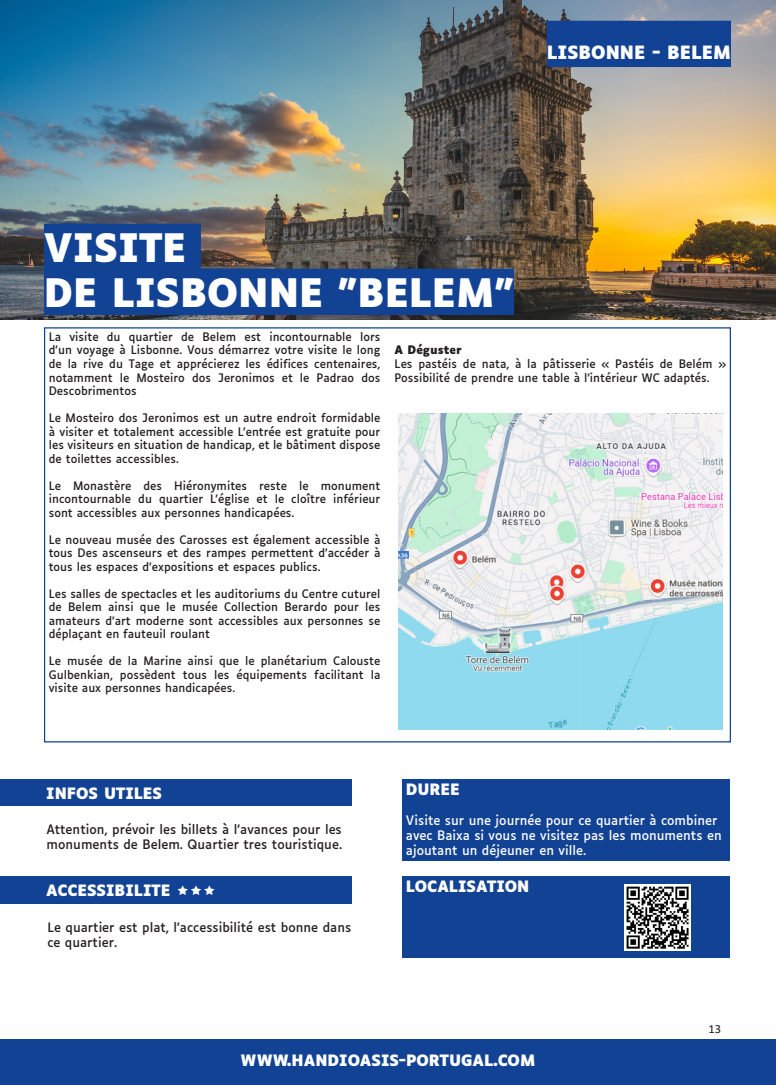
<style>
.page{position:relative;width:776px;height:1085px;background:#fff}
.page>*{position:absolute;margin:0;border:0;box-sizing:border-box;transform-origin:0 0}
.TITRE_SEJOUR{font:700 37.5px "Luciole";color:#fff}
.TITRE_SEJOUR-2{font:700 17.5px "Luciole";color:#fff}
.TITRE_4___DATES_SEJOUR___TRANSPORT{font:700 15px "Luciole";color:#fff}
.Paragraphe_Formule_résa{font:700 15px "Luciole";color:#fff}
.t1{font:12.5px/15px "Luciole";color:#231f20}
.Paragraphe_Formule_résa-2{font:12.5px/15px "Luciole";color:#fff}
.t2{font:12.5px "Calibri";color:#231f20}
.t3{font:11.25px/13.5px "Luciole";color:#231f20;text-align:justify}
.t4{font:700 11.25px "Luciole";color:#231f20}
</style>
<div class="page">
<hr style="left:0;top:1038px;width:1px;height:46px;background:#124294">
<img style="left:0;top:0;width:776px;height:320px">
<div style="left:44px;top:224px;width:157px;height:46px;background:#124294"></div>
<div style="left:44px;top:269px;width:470px;height:46px;background:#124294"></div>
<div style="left:1px;top:1038px;width:775px;height:46px;background:#124294"></div>
<div style="left:0;top:876px;width:351px;height:27px;background:#124294"></div>
<div style="left:402px;top:876px;width:328px;height:81px;background:#124294"></div>
<div style="left:402px;top:779px;width:328px;height:82px;background:#124294"></div>
<div style="left:0;top:779px;width:351px;height:26px;background:#124294"></div>
<img style="left:625px;top:884px;width:66px;height:66px">
<img style="left:398px;top:413px;width:324px;height:316px">
<div style="left:547px;top:21px;width:184px;height:46px;background:#124294"></div>
<p class="TITRE_SEJOUR-2" style="left:547px;top:43px;width:186px">LISBONNE - BELEM</p>
<p class="TITRE_SEJOUR" style="left:44px;top:227px;width:144px">VISITE</p>
<p class="TITRE_SEJOUR" style="left:44px;top:272px;width:472px">DE LISBONNE "BELEM"</p>
<p class="t3" style="left:49px;top:329px;width:333px">La visite du quartier de Belem est incontournable lors d'un voyage à Lisbonne. Vous démarrez votre visite le long de la rive du Tage et apprécierez les édifices centenaires, notamment le Mosteiro dos Jeronimos et le Padrao dos Descobrimentos</p>
<p class="t3" style="left:49px;top:410px;width:333px">Le Mosteiro dos Jeronimos est un autre endroit formidable à visiter et totalement accessible L’entrée est gratuite pour les visiteurs en situation de handicap, et le bâtiment dispose de toilettes accessibles.</p>
<p class="t3" style="left:49px;top:477px;width:333px">Le Monastère des Hiéronymites reste le monument incontournable du quartier L’église et le cloître inférieur sont accessibles aux personnes handicapées.</p>
<p class="t3" style="left:49px;top:531px;width:333px">Le nouveau musée des Carosses est également accessible à tous Des ascenseurs et des rampes permettent d’accéder à tous les espaces d’expositions et espaces publics.</p>
<p class="t3" style="left:49px;top:585px;width:333px">Les salles de spectacles et les auditoriums du Centre cuturel de Belem ainsi que le musée Collection Berardo pour les amateurs d’art moderne sont accessibles aux personnes se déplaçant en fauteuil roulant</p>
<p class="t3" style="left:49px;top:653px;width:333px">Le musée de la Marine ainsi que le planétarium Calouste Gulbenkian, possèdent tous les équipements facilitant la visite aux personnes handicapées.</p>
<p class="t4" style="left:395px;top:344px;width:68px">A Déguster</p>
<p class="t3" style="left:395px;top:356px;width:333px">Les pastéis de nata, à la pâtisserie « Pastéis de Belém »<br>Possibilité de prendre une table à l’intérieur WC adaptés.</p>
<p class="TITRE_4___DATES_SEJOUR___TRANSPORT" style="left:46px;top:784px;width:118px">INFOS UTILES</p>
<p class="t1" style="left:46px;top:820px;width:297px">Attention, prévoir les billets à l'avances pour les monuments de Belem. Quartier tres touristique.</p>
<p class="TITRE_4___DATES_SEJOUR___TRANSPORT" style="left:46px;top:881px;width:126px">ACCESSIBILITE</p>
<p class="t1" style="left:47px;top:918px;width:305px">Le quartier est plat, l'accessibilité est bonne dans ce quartier.</p>
<p class="Paragraphe_Formule_résa" style="left:406px;top:780px;width:55px">DUREE</p>
<p class="Paragraphe_Formule_résa-2" style="left:406px;top:811px;width:317px">Visite sur une journée pour ce quartier à combiner avec Baixa si vous ne visitez pas les monuments en ajoutant un déjeuner en ville.</p>
<p class="Paragraphe_Formule_résa" style="left:406px;top:877px;width:125px">LOCALISATION</p>
<p class="t2" style="left:708px;top:1020px;width:14px">13</p>
<p class="TITRE_4___DATES_SEJOUR___TRANSPORT" style="left:241px;top:1051px;width:296px">WWW.HANDIOASIS-PORTUGAL.COM</p>
</div>
